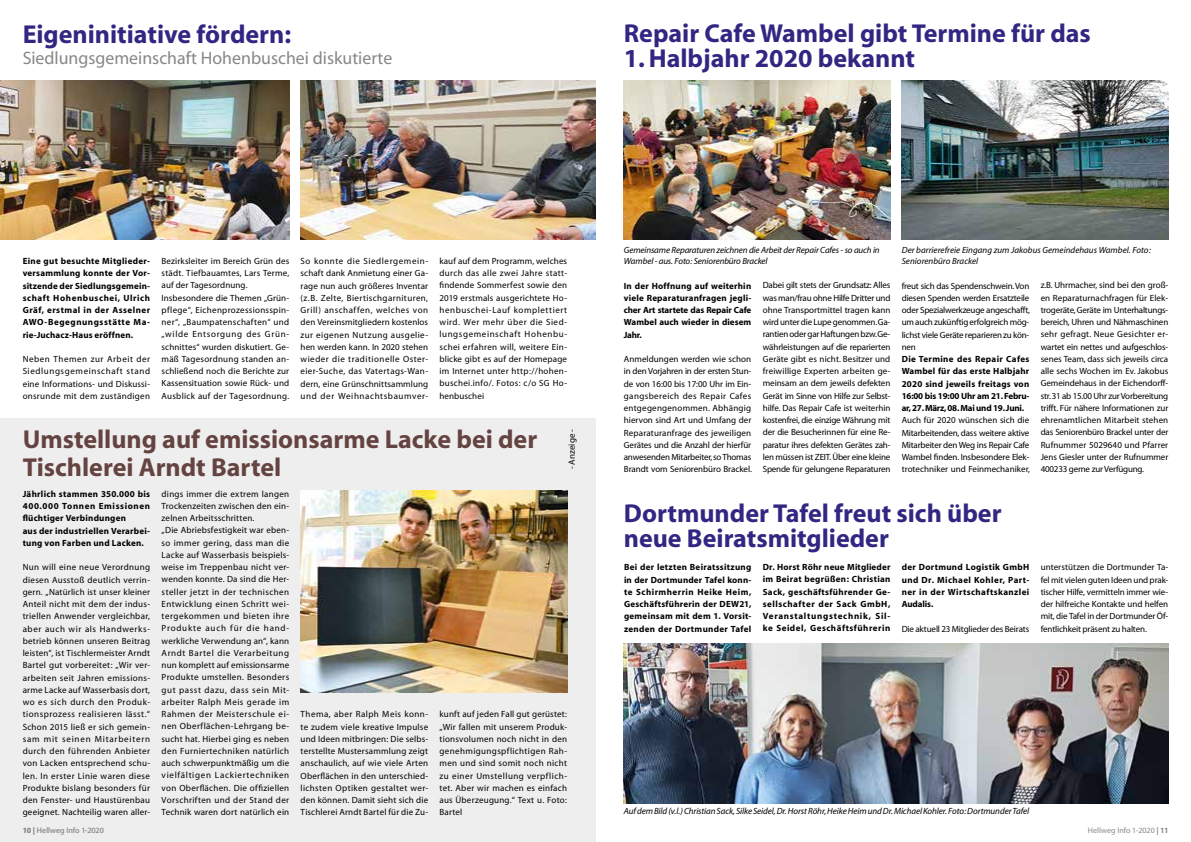
<style>
.page{position:relative;width:1191px;height:842px;background:#fff}
.page>*{position:absolute;margin:0;border:0;box-sizing:border-box;transform-origin:0 0}
.t1{font:700 26px/25px "Myriad";color:#312783}
.t2{font:700 26px/28px "Myriad";color:#654341}
.t3{font:18px "Myriad";color:#878787}
.t4{font:9px/12.2px "Myriad";letter-spacing:.02em;color:#000;text-align:justify}
.t5{font:700 9px/12.2px "Myriad";letter-spacing:.03em;color:#000;text-align:justify}
.t6{font:italic 9px/10.8px "Myriad";letter-spacing:-.01em;color:#000}
.t7{font:9px "Myriad";letter-spacing:-.015em;color:#000}
.t8{font:8px "Myriad";letter-spacing:.005em;color:#878787}
.s1{font-weight:700}
</style>
<div class="page">
<div style="left:0;top:418px;width:595px;height:424px;background:#eee"></div>
<img style="left:0;top:80px;width:289px;height:159px">
<img style="left:300px;top:80px;width:295px;height:159px">
<img style="left:300px;top:491px;width:267px;height:202px">
<img style="left:624px;top:80px;width:266px;height:159px">
<img style="left:901px;top:80px;width:267px;height:159px">
<img style="left:624px;top:644px;width:544px;height:159px">
<h1 class="t1" style="left:23px;top:22px;width:270px">Eigeninitiative fördern:</h1>
<h2 class="t3" style="left:23px;top:49px;width:371px">Siedlungsgemeinschaft Hohenbuschei diskutierte</h2>
<h1 class="t1" style="left:624px;top:22px;width:468px">Repair Cafe Wambel gibt Termine für das</h1>
<h1 class="t1" style="left:624px;top:47px;width:293px">1. Halbjahr 2020 bekannt</h1>
<p class="t5" style="left:23px;top:255px;width:129px">Eine gut besuchte Mitglieder&shy;versammlung konnte der Vor&shy;sitzende der Siedlungsgemein&shy;schaft Hohenbuschei, Ulrich Gräf, erstmal in der Asselner AWO-Begegnungsstätte Ma&shy;rie-Juchacz-Haus eröffnen.</p>
<p class="t4" style="left:23px;top:353px;width:129px">Neben Themen zur Arbeit der Siedlungsgemeinschaft stand eine Informations- und Diskussi&shy;onsrunde mit dem zuständigen</p>
<p class="t4" style="left:162px;top:255px;width:129px;text-align:left">Bezirksleiter im Bereich Grün des städt. Tiefbauamtes, Lars Terme, auf der Tagesordnung.<br>Insbesondere die Themen „Grün&shy;pflege“, Eichenprozessionsspin&shy;ner“, „Baumpatenschaften“ und „wilde Entsorgung des Grün&shy;schnittes“ wurden diskutiert. Ge&shy;mäß Tagesordnung standen an&shy;schließend noch die Berichte zur<br>Kassensituation sowie Rück- und<br>Ausblick auf der Tagesordnung.</p>
<p class="t4" style="left:300px;top:255px;width:129px">So konnte die Siedlergemein&shy;schaft dank Anmietung einer Ga&shy;rage nun auch größeres Inventar (z.B. Zelte, Biertischgarnituren, Grill) anschaffen, welches von den Vereinsmitgliedern kostenlos zur eigenen Nutzung ausgelie&shy;hen werden kann. In 2020 stehen wieder die traditionelle Oster&shy;eier-Suche, das Vatertags-Wan&shy;dern, eine Grünschnittsammlung und der Weihnachtsbaumver-</p>
<p class="t4" style="left:439px;top:255px;width:129px">kauf auf dem Programm, welches durch das alle zwei Jahre statt&shy;findende Sommerfest sowie den 2019 erstmals ausgerichtete Ho&shy;henbuschei-Lauf komplettiert wird. Wer mehr über die Sied&shy;lungsgemeinschaft Hohenbu&shy;schei erfahren will, weitere Ein&shy;blicke gibt es auf der Homepage im Internet unter http://hohen&shy;buschei.info/. Fotos: c/o SG Ho&shy;henbuschei</p>
<h1 class="t2" style="left:23px;top:426px;width:516px">Umstellung auf emissionsarme Lacke bei der<br>Tischlerei Arndt Bartel</h1>
<p class="t4" style="left:566px;top:469px;width:42px;rotate:-90deg">- Anzeige -</p>
<p class="t5" style="left:23px;top:488px;width:129px;text-align:left">Jährlich stammen 350.000 bis<br>400.000 Tonnen Emissionen flüchtiger Verbindungen<br>aus der industriellen Verarbei&shy;tung von Farben und Lacken.</p>
<p class="t4" style="left:23px;top:562px;width:129px">Nun will eine neue Verordnung diesen Ausstoß deutlich verrin&shy;gern. „Natürlich ist unser kleiner Anteil nicht mit dem der indus&shy;triellen Anwender vergleichbar, aber auch wir als Handwerks&shy;betrieb können unseren Beitrag leisten“, ist Tischlermeister Arndt Bartel gut vorbereitet: „Wir ver&shy;arbeiten seit Jahren emissions&shy;arme Lacke auf Wasserbasis dort, wo es sich durch den Produk&shy;tionsprozess realisieren lässt.“ Schon 2015 ließ er sich gemein&shy;sam mit seinen Mitarbeitern durch den führenden Anbieter von Lacken entsprechend schu&shy;len. In erster Linie waren diese Produkte bislang besonders für den Fenster- und Haustürenbau geeignet. Nachteilig waren aller-</p>
<p class="t8" style="left:23px;top:826px;width:83px"><span class="s1">10 |</span> Hellweg Info 1-2020</p>
<p class="t4" style="left:162px;top:488px;width:129px;text-align:left">dings immer die extrem langen<br>Trockenzeiten zwischen den ein&shy;zelnen Arbeitsschritten.<br>„Die Abriebsfestigkeit war eben&shy;so immer gering, dass man die<br>Lacke auf Wasserbasis beispiels&shy;weise im Treppenbau nicht ver&shy;wenden konnte. Da sind die Her&shy;steller jetzt in der technischen<br>Entwicklung einen Schritt wei&shy;tergekommen und bieten ihre<br>Produkte auch für die hand&shy;werkliche Verwendung an“, kann<br>Arndt Bartel die Verarbeitung nun komplett auf emissionsarme<br>Produkte umstellen. Besonders gut passt dazu, dass sein Mit&shy;arbeiter Ralph Meis gerade im<br>Rahmen der Meisterschule ei&shy;nen Oberflächen-Lehrgang be&shy;sucht hat. Hierbei ging es neben den Furniertechniken natürlich auch schwerpunktmäßig um die vielfältigen Lackiertechniken von Oberflächen. Die offiziellen<br>Vorschriften und der Stand der<br>Technik waren dort natürlich ein</p>
<p class="t4" style="left:300px;top:709px;width:129px">Thema, aber Ralph Meis konn&shy;te zudem viele kreative Impulse und Ideen mitbringen: Die selbs&shy;terstellte Mustersammlung zeigt anschaulich, auf wie viele Arten Oberflächen in den unterschied&shy;lichsten Optiken gestaltet wer&shy;den können. Damit sieht sich die Tischlerei Arndt Bartel für die Zu-</p>
<p class="t4" style="left:439px;top:709px;width:129px">kunft auf jeden Fall gut gerüstet: „Wir fallen mit unserem Produk&shy;tionsvolumen noch nicht in den genehmigungspflichtigen Rah&shy;men und sind somit noch nicht zu einer Umstellung verpflich&shy;tet. Aber wir machen es einfach aus Überzeugung.“ Text u. Foto:<br>Bartel</p>
<p class="t6" style="left:624px;top:245px;width:257px">Gemeinsame Reparaturen zeichnen die Arbeit der Repair Cafes - so auch in<br>Wambel - aus. Foto: Seniorenbüro Brackel</p>
<p class="t6" style="left:901px;top:245px;width:251px">Der barrierefreie Eingang zum Jakobus Gemeindehaus Wambel. Foto:<br>Seniorenbüro Brackel</p>
<p class="t4" style="left:901px;top:280px;width:130px">freut sich das Spendenschwein. Von diesen Spenden werden Ersatzteile oder Spezialwerkzeuge angeschafft, um auch zukünftig erfolgreich mög&shy;lichst viele Geräte reparieren zu kön&shy;nen</p>
<p class="t5" style="left:901px;top:353px;width:129px">Die Termine des Repair Cafes Wambel für das erste Halbjahr 2020 sind jeweils freitags von 16:00 bis 19:00 Uhr am 21. Febru&shy;ar, 27. März, 08. Mai und 19. Juni.</p>
<p class="t4" style="left:901px;top:415px;width:130px">Auch für 2020 wünschen sich die Mitarbeitenden, dass weitere aktive Mitarbeiter den Weg ins Repair Cafe Wambel finden. Insbesondere Elek&shy;trotechniker und Feinmechaniker,</p>
<p class="t4" style="left:1040px;top:280px;width:129px">z.B. Uhrmacher, sind bei den groß&shy;en Reparaturnachfragen für Elek&shy;trogeräte, Geräte im Unterhaltungs&shy;bereich, Uhren und Nähmaschinen sehr gefragt. Neue Gesichter er&shy;wartet ein nettes und aufgeschlos&shy;senes Team, dass sich jeweils circa alle sechs Wochen im Ev. Jakobus Gemeindehaus in der Eichendorff&shy;str. 31 ab 15.00 Uhr zur Vorbereitung trifft. Für nähere Informationen zur ehrenamtlichen Mitarbeit stehen das Seniorenbüro Brackel unter der Rufnummer 5029640 und Pfarrer Jens Giesler unter der Rufnummer 400233 gerne zur Verfügung.</p>
<p class="t5" style="left:624px;top:280px;width:129px">In der Hoffnung auf weiterhin viele Reparaturanfragen jegli&shy;cher Art startete das Repair Cafe Wambel auch wieder in diesem Jahr.</p>
<p class="t4" style="left:624px;top:353px;width:130px">Anmeldungen werden wie schon in den Vorjahren in der ersten Stun&shy;de von 16:00 bis 17:00 Uhr im Ein&shy;gangsbereich des Repair Cafes entgegengenommen. Abhängig hiervon sind Art und Umfang der Reparaturanfrage des jeweiligen Gerätes und die Anzahl der hierfür anwesenden Mitarbeiter, so Thomas Brandt vom Seniorenbüro Brackel.</p>
<p class="t4" style="left:763px;top:280px;width:129px">Dabei gilt stets der Grundsatz: Alles was man/frau ohne Hilfe Dritter und ohne Transportmittel tragen kann wird unter die Lupe genommen. Ga&shy;rantien oder gar Haftungen bzw.Ge&shy;währleistungen auf die reparierten Geräte gibt es nicht. Besitzer und freiwillige Experten arbeiten ge&shy;meinsam an dem jeweils defekten Gerät im Sinne von Hilfe zur Selbst&shy;hilfe. Das Repair Cafe ist weiterhin kostenfrei, die einzige Währung mit der die Besucherinnen für eine Re&shy;paratur ihres defekten Gerätes zah&shy;len müssen ist ZEIT. Über eine kleine Spende für gelungene Reparaturen</p>
<h1 class="t1" style="left:624px;top:501px;width:379px">Dortmunder Tafel freut sich über neue Beiratsmitglieder</h1>
<p class="t5" style="left:901px;top:562px;width:129px">der Dortmund Logistik GmbH und Dr. Michael Kohler, Part&shy;ner in der Wirtschaftskanzlei Audalis.</p>
<p class="t7" style="left:901px;top:624px;width:129px">Die aktuell 23 Mitglieder des Beirats</p>
<p class="t5" style="left:624px;top:561px;width:129px">Bei der letzten Beiratssitzung in der Dortmunder Tafel konn&shy;te Schirmherrin Heike Heim, Geschäftsführerin der DEW21, gemeinsam mit dem 1. Vorsit&shy;zenden der Dortmunder Tafel</p>
<p class="t5" style="left:763px;top:561px;width:129px">Dr. Horst Röhr neue Mitglieder im Beirat begrüßen: Christian Sack, geschäftsführender Ge&shy;sellschafter der Sack GmbH, Veranstaltungstechnik, Sil&shy;ke Seidel, Geschäftsführerin</p>
<p class="t4" style="left:1040px;top:562px;width:129px">unterstützen die Dortmunder Ta&shy;fel mit vielen guten Ideen und prak&shy;tischer Hilfe, vermitteln immer wie&shy;der hilfreiche Kontakte und helfen mit, die Tafel in der Dortmunder Öf&shy;fentlichkeit präsent zu halten.</p>
<p class="t6" style="left:624px;top:806px;width:407px">Auf dem Bild (v.l.) Christian Sack, Silke Seidel, Dr. Horst Röhr, Heike Heim und Dr. Michael Kohler. Foto: Dortmunder Tafel</p>
<p class="t8" style="left:1087px;top:826px;width:82px">Hellweg Info 1-2020 <span class="s1">| 11</span></p>
</div>
